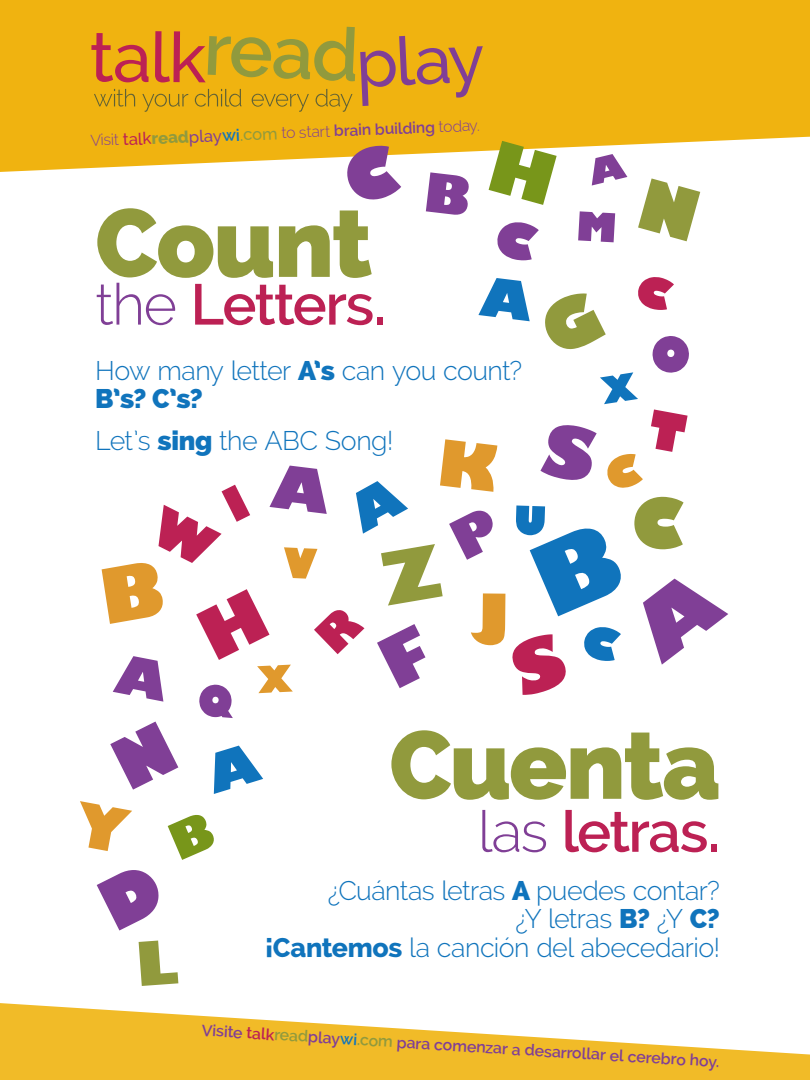
<style>
.page{position:relative;width:810px;height:1080px;background:#fff}
.page>*{position:absolute;margin:0;border:0;box-sizing:border-box;transform-origin:0 0}
.t1{font:800 96.06px "Raleway";letter-spacing:-.02em;color:#919a3d}
.t2{font:800 95.88px "Raleway";letter-spacing:-.025em;color:#919a3d}
.t3{font:600 57.38px "Raleway";letter-spacing:-.03em;color:#bc2154}
.bluetype{font:300 26.81px/28.5px "Raleway";letter-spacing:-.02em;color:#1074bc}
.t4{font:600 15.94px "Raleway";color:#803f96}
.t5{font:300 15.69px "Raleway";color:#803f96}
.s1{font-weight:500;font-size:16.62px;color:#bc2154}
.s2{font-weight:800;font-size:16.62px;color:#919a3d}
.s3{font-weight:500;font-size:16.62px}
.s4{font-weight:600;font-size:16.62px;color:#1074bc}
.s5{font-weight:500;font-size:16.62px;color:#919a3d}
.s6{font-weight:600}
.s7{font-weight:300;color:#803f96}
.s8{font-weight:800}
.s9{color:#bc2154}
.s10{color:#919a3d}
.s11{color:#1074bc}
</style>
<div class="page">
<svg style="left:0;top:1003px;width:810px;height:77px;fill:#f1bb28"></svg>
<svg style="left:0;top:0;width:810px;height:172px;background:#f1bb2a"></svg>
<svg style="left:91px;top:27px;width:392px;height:85px;background:#da9f21"></svg>
<svg style="left:540px;top:425px;width:57px;height:55px"></svg>
<svg style="left:651px;top:409px;width:37px;height:43px"></svg>
<svg style="left:600px;top:372px;width:38px;height:32px"></svg>
<svg style="left:80px;top:801px;width:52px;height:50px"></svg>
<svg style="left:139px;top:941px;width:39px;height:45px"></svg>
<svg style="left:578px;top:211px;width:37px;height:31px"></svg>
<svg style="left:652px;top:336px;width:37px;height:37px"></svg>
<svg style="left:516px;top:505px;width:105px;height:111px"></svg>
<svg style="left:634px;top:497px;width:50px;height:52px"></svg>
<svg style="left:97px;top:870px;width:62px;height:61px"></svg>
<svg style="left:545px;top:293px;width:61px;height:56px"></svg>
<svg style="left:489px;top:141px;width:68px;height:64px"></svg>
<svg style="left:643px;top:579px;width:85px;height:86px"></svg>
<svg style="left:592px;top:154px;width:35px;height:32px"></svg>
<svg style="left:512px;top:634px;width:54px;height:61px"></svg>
<svg style="left:638px;top:178px;width:62px;height:63px"></svg>
<svg style="left:478px;top:278px;width:52px;height:43px"></svg>
<svg style="left:347px;top:146px;width:54px;height:54px"></svg>
<svg style="left:426px;top:172px;width:43px;height:43px"></svg>
<svg style="left:168px;top:815px;width:46px;height:45px"></svg>
<svg style="left:102px;top:439px;width:403px;height:355px"></svg>
<svg style="left:584px;top:627px;width:37px;height:34px"></svg>
<svg style="left:497px;top:222px;width:42px;height:38px"></svg>
<svg style="left:607px;top:454px;width:36px;height:34px"></svg>
<svg style="left:638px;top:277px;width:36px;height:33px"></svg>
<p class="t5" style="left:90px;top:130px;width:391px;rotate:-2deg">Visit <span class="s1">talk</span><span class="s2">read</span><span class="s3">play</span><span class="s4">wi</span><span class="s5">.com</span> to start <span class="s6">brain building</span> today.</p>
<p class="t1" style="left:95px;top:187px;width:279px">Count</p>
<p class="t3" style="left:95px;top:271px;width:292px"><span class="s7">the</span> Letters.</p>
<p class="bluetype" style="left:95px;top:356px;width:429px">How many letter <span class="s8">A’s</span> can you count?<br><span class="s8">B’s? C’s?</span></p>
<p class="bluetype" style="left:95px;top:427px;width:300px">Let’s <span class="s8">sing</span> the ABC Song!</p>
<p class="t2" style="left:389px;top:709px;width:332px">Cuenta</p>
<p class="t3" style="left:478px;top:799px;width:244px"><span class="s7">las</span> letras.</p>
<p class="bluetype" style="left:265px;top:876px;width:456px;text-align:right">¿Cuántas letras <span class="s8">A</span> puedes contar?<br>¿Y letras <span class="s8">B?</span> ¿Y <span class="s8">C?<br></span><span class="s8">¡Cantemos</span> la canción del abecedario!</p>
<p class="t4" style="left:203px;top:1018px;width:520px;rotate:4deg">Visite <span class="s9">talk</span><span class="s10">read</span>play<span class="s11">wi</span><span class="s10">.com</span> para comenzar a desarrollar el cerebro hoy.</p>
</div>
